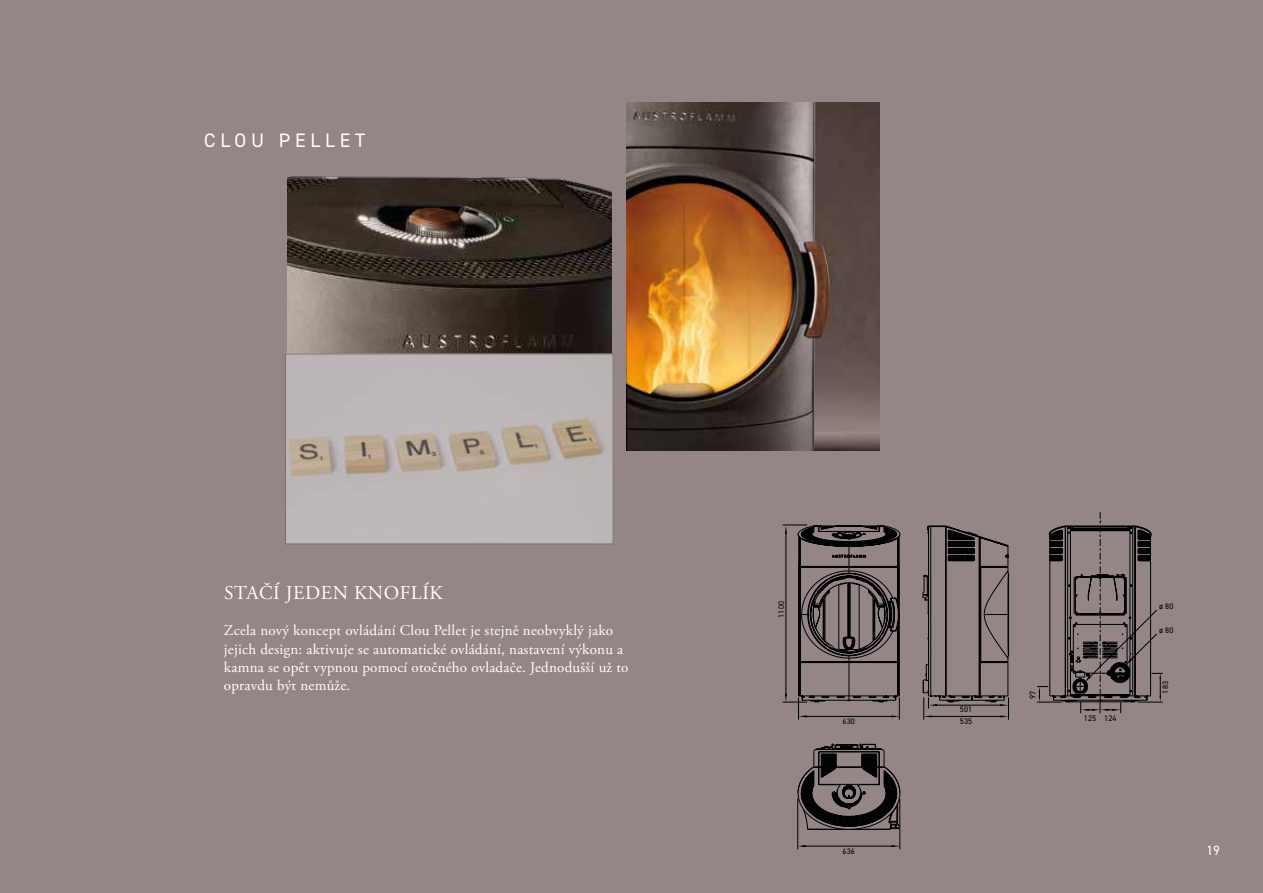
<style>
.page{position:relative;width:1263px;height:893px;background:#948587}
.page>*{position:absolute;margin:0;border:0;box-sizing:border-box;transform-origin:0 0}
.t1{font:19.5px "Adobe Garamond Pro";letter-spacing:.03em;color:#fff}
.t2{font:19.5px "DIN2014";letter-spacing:.25em;color:#fff}
.t3{font:15px/18px "Adobe Garamond Pro";letter-spacing:.015em;color:#fff}
.t4{font:13.5px "DIN2014";color:#fff}
.t5{font:8.1px "DIN2014";letter-spacing:.015em;color:#000}
</style>
<div class="page">
<img style="left:626px;top:102px;width:253px;height:348px">
<hr style="left:802px;top:846px;width:90px;height:1px;background:#000">
<svg style="left:891px;top:845px;width:8px;height:2px"></svg>
<svg style="left:798px;top:845px;width:8px;height:2px"></svg>
<hr style="left:797px;top:799px;width:1px;height:50px;background:#000">
<hr style="left:899px;top:799px;width:1px;height:50px;background:#000">
<svg style="left:783px;top:512px;width:380px;height:318px"></svg>
<img style="left:287px;top:176px;width:325px;height:177px">
<img style="left:287px;top:355px;width:325px;height:187px">
<div style="left:285px;top:353px;width:329px;height:191px;border:1px solid #756266"></div>
<h1 class="t2" style="left:204px;top:129px;width:163px">CLOU PELLET</h1>
<h1 class="t1" style="left:224px;top:583px;width:220px">STAČÍ JEDEN KNOFLÍK</h1>
<p class="t3" style="left:224px;top:622px;width:406px">Zcela nový koncept ovládání Clou Pellet je stejně neobvyklý jako jejich design: aktivuje se automatické ovládání, nastavení výkonu a kamna se opět vypnou pomocí otočného ovladače. Jednodušší už to opravdu být nemůže.</p>
<p class="t5" style="left:777px;top:618px;width:18px;rotate:-90deg">1100</p>
<p class="t5" style="left:960px;top:705px;width:14px">501</p>
<p class="t5" style="left:842px;top:717px;width:14px">630</p>
<p class="t5" style="left:960px;top:717px;width:14px">535</p>
<p class="t5" style="left:842px;top:847px;width:14px">636</p>
<p class="t5" style="left:1028px;top:699px;width:10px;rotate:-90deg">97</p>
<p class="t5" style="left:1084px;top:714px;width:34px">125 124</p>
<p class="t5" style="left:1159px;top:602px;width:16px">ø 80</p>
<p class="t5" style="left:1159px;top:626px;width:16px">ø 80</p>
<p class="t5" style="left:1161px;top:694px;width:14px;rotate:-90deg">183</p>
<p class="t4" style="left:1206px;top:842px;width:15px">19</p>
</div>
